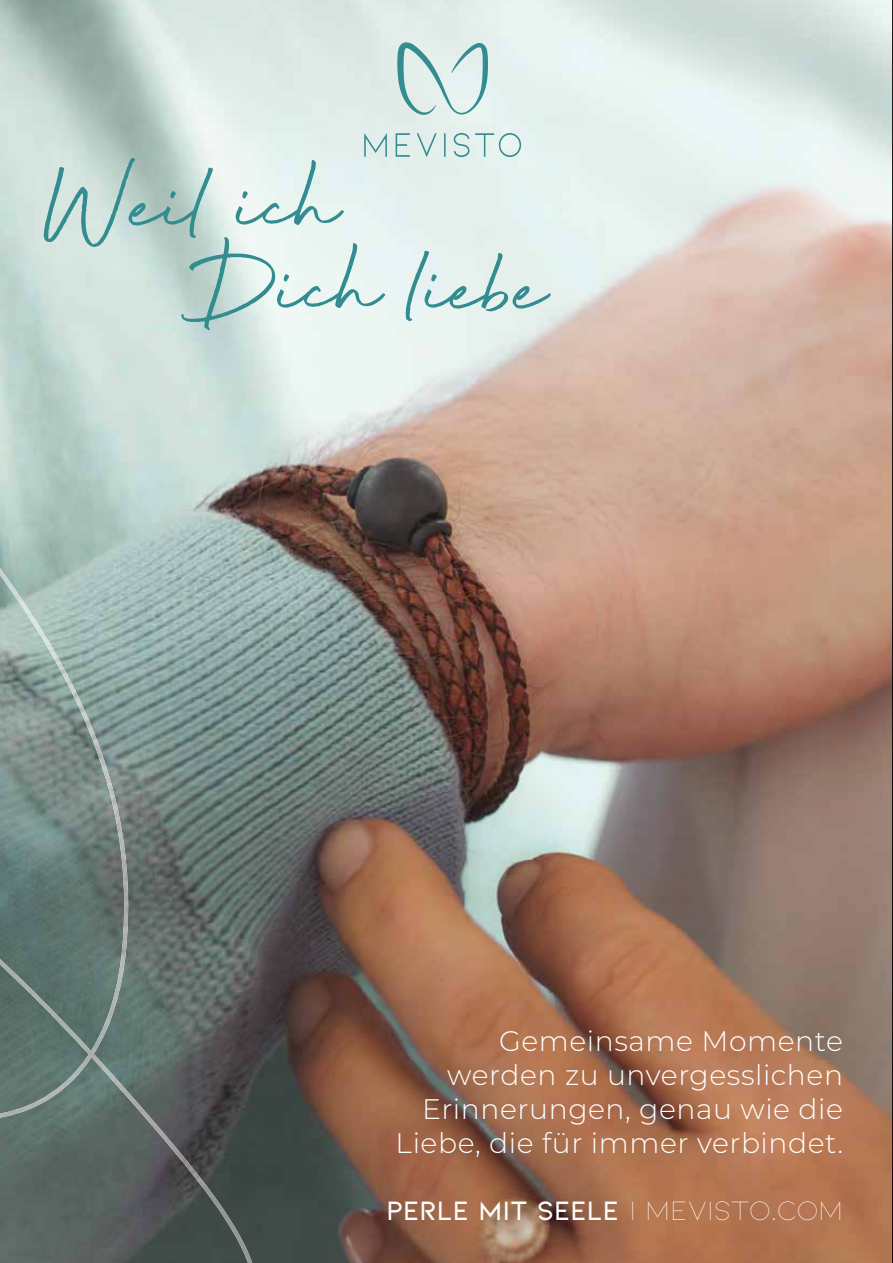
<style>
.page{position:relative;width:893px;height:1263px;background:#fff}
.page>*{position:absolute;margin:0;border:0;box-sizing:border-box;transform-origin:0 0}
.t1{font:114.75px "Beyond Infinity";color:#328c90}
.t2{font:300 28.2px/33.9px "Montserrat";letter-spacing:.02em;color:#fff;text-align:right}
.t3{font:600 28.2px "Kiona";letter-spacing:-.005em;color:#fff}
.s1{font-weight:300}
</style>
<div class="page">
<img style="left:0;top:0;width:893px;height:1263px">
<h1 class="t1" style="left:42px;top:135px;width:298px">Weil ich</h1>
<h1 class="t1" style="left:181px;top:218px;width:367px">Dich liebe</h1>
<p class="t2" style="left:396px;top:1023px;width:449px">Gemeinsame Momente werden zu unvergesslichen<br>Erinnerungen, genau wie die<br>Liebe, die für immer verbindet.</p>
<p class="t3" style="left:386px;top:1195px;width:458px">PERLE MIT SEELE <span class="s1">| MEVISTO.COM</span></p>
</div>
